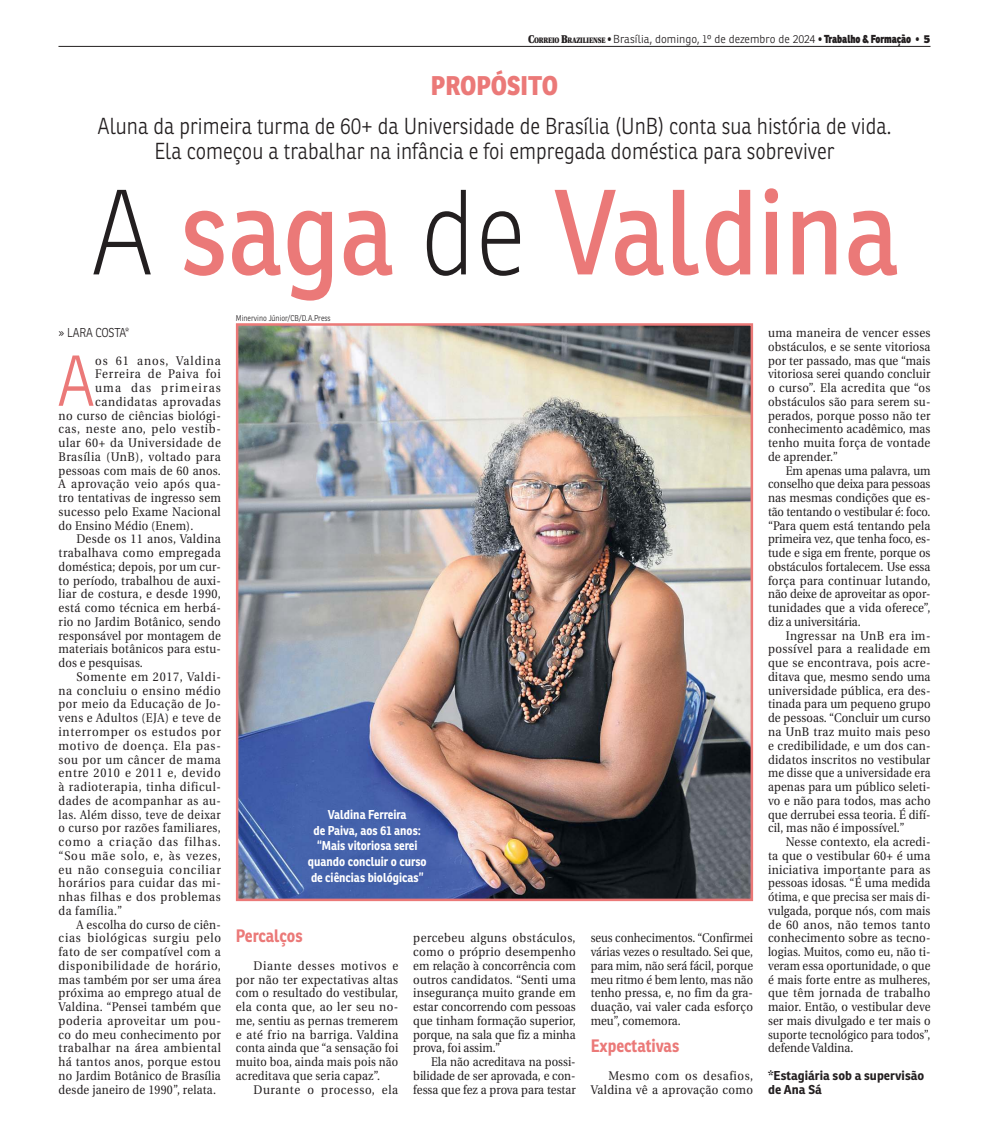
<style>
.page{position:relative;width:989px;height:1124px;background:#fff}
.page>*{position:absolute;margin:0;border:0;box-sizing:border-box;transform-origin:0 0}
.t1{font:117.5px "Ronnia";color:#eb7978;scale:.9 1}
.t2{font:300 69.88px "Ronnia";color:#eb7978;scale:.9 1}
.t3{font:800 26.25px "Ronnia";color:#eb7978;scale:.9 1}
.t4{font:300 22.5px/25px "Ronnia";color:#231f20;text-align:center;scale:.9 1}
.t5{font:700 17.5px "Ronnia";color:#eb7978;scale:.9 1}
.t6{font:12.5px/13.8px "Utopia";letter-spacing:.03em;color:#231f20;text-align:justify;scale:.92 1}
.t7{font:12.5px/13.8px "Utopia";letter-spacing:.03em;color:#231f20;text-align:justify;scale:.9 1}
.t8{font:12.5px/13.8px "Utopia";letter-spacing:.03em;color:#231f20;text-align:justify;scale:.88 1}
.t9{font:12.5px "Utopia";letter-spacing:.03em;color:#231f20;scale:.91 1}
.t10{font:700 12.5px/15.6px "Ronnia";color:#fff;text-align:center;scale:.9 1}
.t11{font:12.5px "Utopia";letter-spacing:.06em;color:#231f20;scale:.92 1}
.t12{font:12.5px "Utopia";letter-spacing:.065em;color:#231f20;scale:.92 1}
.t13{font:12.5px "Utopia";letter-spacing:.05em;color:#231f20;scale:.92 1}
.t14{font:12.5px "Utopia";letter-spacing:.03em;color:#231f20;scale:.89 1}
.t15{font:12.5px "Utopia";letter-spacing:.055em;color:#231f20;scale:.91 1}
.t16{font:12.5px "Utopia";letter-spacing:.07em;color:#231f20;scale:.92 1}
.t17{font:12.5px "Utopia";letter-spacing:.055em;color:#231f20;scale:.92 1}
.t18{font:700 12.5px/13.8px "Ronnia";color:#231f20}
.t19{font:12.5px "Utopia";letter-spacing:.05em;color:#231f20;scale:.91 1}
.t20{font:12.5px "Utopia";letter-spacing:.05em;color:#231f20;scale:.9 1}
.t21{font:12.5px "Utopia";letter-spacing:.075em;color:#231f20;scale:.92 1}
.t22{font:12.5px "Utopia";letter-spacing:.085em;color:#231f20;scale:.92 1}
.t23{font:12.5px "Utopia";letter-spacing:.105em;color:#231f20;scale:.92 1}
.t24{font:300 12.5px "Ronnia";letter-spacing:-.015em;color:#231f20;scale:.9 1}
.t25{font:300 11.25px "Ronnia";letter-spacing:.005em;color:#231f20}
.t26{font:300 8.12px "Ronnia";color:#231f20;scale:.9 1}
.s1{font-family:"Utopia";font-weight:900}
.s2{font-family:"Utopia";font-weight:900;font-size:7.88px}
.s3{font-weight:800}
.s4{font-weight:100;color:#231f20}
</style>
<div class="page">
<hr style="left:58px;top:46px;width:872px;height:1px;background:#231f20">
<img style="left:240px;top:327px;width:509px;height:570px">
<div style="left:236px;top:323px;width:517px;height:578px;border:3px solid #eb7978"></div>
<p class="t25" style="left:528px;top:34px;width:404px"><span class="s1">C</span><span class="s2">ORREIO</span> <span class="s1">B</span><span class="s2">RAZILIENSE</span> <span class="s1">•</span> Brasília, domingo, 1º de dezembro de 2024 <span class="s1">•฀</span><span class="s3">Trabalho &amp; Formação</span> <span class="s1">•</span> <span class="s3">5</span></p>
<h3 class="t3" style="left:431px;top:70px;width:143px">PROPÓSITO</h3>
<h3 class="t4" style="left:98px;top:115px;width:883px">Aluna da primeira turma de 60+ da Universidade de Brasília (UnB) conta sua história de vida.<br>Ela começou a trabalhar na infância e foi empregada doméstica para sobreviver</h3>
<h1 class="t1" style="left:90px;top:188px;width:900px"><span class="s4">A</span> saga <span class="s4">de</span> Valdina</h1>
<p class="t24" style="left:59px;top:327px;width:80px">» LARA COSTA*</p>
<h2 class="t2" style="left:57px;top:352px;width:44px">A</h2>
<p class="t22" style="left:95px;top:353px;width:138px">os 61 anos, Valdina</p>
<p class="t12" style="left:95px;top:367px;width:138px">Ferreira de Paiva foi</p>
<p class="t23" style="left:95px;top:381px;width:138px">uma das primeiras</p>
<p class="t13" style="left:95px;top:394px;width:138px">candidatas aprovadas</p>
<p class="t6" style="left:59px;top:408px;width:178px">no curso de ciências biológi-</p>
<p class="t17" style="left:59px;top:422px;width:178px">cas, neste ano, pelo vestib-</p>
<p class="t6" style="left:59px;top:436px;width:178px">ular 60+ da Universidade de</p>
<p class="t6" style="left:59px;top:450px;width:178px">Brasília (UnB), voltado para</p>
<p class="t7" style="left:59px;top:463px;width:182px">pessoas com mais de 60 anos.</p>
<p class="t13" style="left:59px;top:477px;width:178px">A aprovação veio após qua-</p>
<p class="t7" style="left:59px;top:491px;width:182px">tro tentativas de ingresso sem</p>
<p class="t9" style="left:59px;top:504px;width:180px">sucesso pelo Exame Nacional</p>
<p class="t7" style="left:59px;top:518px;width:151px">do Ensino Médio (Enem).</p>
<p class="t6" style="left:76px;top:532px;width:159px">Desde os 11 anos, Valdina</p>
<p class="t6" style="left:59px;top:546px;width:178px">trabalhava como empregada</p>
<p class="t14" style="left:59px;top:559px;width:184px">doméstica; depois, por um cur-</p>
<p class="t9" style="left:59px;top:573px;width:180px">to período, trabalhou de auxi-</p>
<p class="t6" style="left:59px;top:587px;width:178px">liar de costura, e desde 1990,</p>
<p class="t6" style="left:59px;top:601px;width:178px">está como técnica em herbá-</p>
<p class="t9" style="left:59px;top:614px;width:180px">rio no Jardim Botânico, sendo</p>
<p class="t7" style="left:59px;top:628px;width:182px">responsável por montagem de</p>
<p class="t7" style="left:59px;top:642px;width:182px">materiais botânicos para estu-</p>
<p class="t7" style="left:59px;top:656px;width:95px">dos e pesquisas.</p>
<p class="t11" style="left:76px;top:669px;width:159px">Somente em 2017, Valdi-</p>
<p class="t15" style="left:59px;top:683px;width:180px">na concluiu o ensino médio</p>
<p class="t7" style="left:59px;top:697px;width:182px">por meio da Educação de Jo-</p>
<p class="t7" style="left:59px;top:711px;width:182px">vens e Adultos (EJA) e teve de</p>
<p class="t11" style="left:59px;top:724px;width:178px">interromper os estudos por</p>
<p class="t12" style="left:59px;top:738px;width:178px">motivo de doença. Ela pas-</p>
<p class="t7" style="left:59px;top:752px;width:182px">sou por um câncer de mama</p>
<p class="t11" style="left:59px;top:766px;width:178px">entre 2010 e 2011 e, devido</p>
<p class="t19" style="left:59px;top:779px;width:180px">à radioterapia, tinha dificul-</p>
<p class="t7" style="left:59px;top:793px;width:182px">dades de acompanhar as au-</p>
<p class="t14" style="left:59px;top:807px;width:184px">las. Além disso, teve de deixar</p>
<p class="t7" style="left:59px;top:821px;width:182px">o curso por razões familiares,</p>
<p class="t21" style="left:59px;top:834px;width:178px">como a criação das filhas.</p>
<p class="t16" style="left:59px;top:848px;width:178px">“Sou mãe solo, e, às vezes,</p>
<p class="t16" style="left:59px;top:862px;width:178px">eu não conseguia conciliar</p>
<p class="t20" style="left:59px;top:876px;width:182px">horários para cuidar das mi-</p>
<p class="t15" style="left:59px;top:889px;width:180px">nhas filhas e dos problemas</p>
<p class="t7" style="left:59px;top:903px;width:72px">da família.”</p>
<p class="t7" style="left:76px;top:917px;width:162px">A escolha do curso de ciên-</p>
<p class="t12" style="left:59px;top:931px;width:178px">cias biológicas surgiu pelo</p>
<p class="t6" style="left:59px;top:945px;width:178px">fato de ser compatível com a</p>
<p class="t11" style="left:59px;top:958px;width:178px">disponibilidade de horário,</p>
<p class="t7" style="left:59px;top:972px;width:182px">mas também por ser uma área</p>
<p class="t9" style="left:59px;top:986px;width:180px">próxima ao emprego atual de</p>
<p class="t9" style="left:59px;top:999px;width:180px">Valdina. “Pensei também que</p>
<p class="t13" style="left:59px;top:1013px;width:178px">poderia aproveitar um pou-</p>
<p class="t9" style="left:59px;top:1027px;width:180px">co do meu conhecimento por</p>
<p class="t6" style="left:59px;top:1041px;width:178px">trabalhar na área ambiental</p>
<p class="t6" style="left:59px;top:1055px;width:178px">há tantos anos, porque estou</p>
<p class="t7" style="left:59px;top:1068px;width:182px">no Jardim Botânico de Brasília</p>
<p class="t7" style="left:59px;top:1082px;width:176px">desde janeiro de 1990”, relata.</p>
<p class="t26" style="left:236px;top:314px;width:107px">Minervino Júnior/CB/D.A.Press</p>
<p class="t10" style="left:308px;top:808px;width:133px">Valdina Ferreira<br>de Paiva, aos 61 anos: “Mais vitoriosa serei quando concluir o curso de ciências biológicas”</p>
<h3 class="t5" style="left:236px;top:928px;width:76px">Percalços</h3>
<p class="t6" style="left:236px;top:958px;width:178px;text-indent:18px">Diante desses motivos e por não ter expectativas altas com o resultado do vestibular, ela conta que, ao ler seu no&shy;me, sentiu as pernas tremerem e até frio na barriga. Valdina conta ainda que “a sensação foi muito boa, ainda mais pois não acreditava que seria capaz”.</p>
<p class="t17" style="left:254px;top:1082px;width:159px">Durante o processo, ela</p>
<p class="t6" style="left:413px;top:931px;width:178px">percebeu alguns obstáculos, como o próprio desempenho em relação à concorrência com outros candidatos. “Senti uma insegurança muito grande em estar concorrendo com pessoas que tinham formação superior, porque, na sala que fiz a minha prova, foi assim.”</p>
<p class="t7" style="left:413px;top:1055px;width:182px;text-indent:18px">Ela não acreditava na possi&shy;bilidade de ser aprovada, e con&shy;fessa que fez a prova para testar</p>
<p class="t8" style="left:590px;top:931px;width:186px">seus conhecimentos. “Confirmei várias vezes o resultado. Sei que, para mim, não será fácil, porque meu ritmo é bem lento, mas não tenho pressa, e, no fim da gra&shy;duação, vai valer cada esforço meu”, comemora.</p>
<h3 class="t5" style="left:590px;top:1038px;width:100px">Expectativas</h3>
<p class="t6" style="left:590px;top:1068px;width:178px;text-align:right">Mesmo com os desafios,<br>Valdina vê a aprovação como</p>
<p class="t6" style="left:768px;top:326px;width:178px">uma maneira de vencer esses obstáculos, e se sente vitoriosa por ter passado, mas que “mais vitoriosa serei quando concluir o curso”. Ela acredita que “os obstáculos são para serem su&shy;perados, porque posso não ter conhecimento acadêmico, mas tenho muita força de vontade de aprender.”</p>
<p class="t7" style="left:768px;top:463px;width:182px;text-indent:18px">Em apenas uma palavra, um conselho que deixa para pessoas nas mesmas condições que es&shy;tão tentando o vestibular é: foco. “Para quem está tentando pela primeira vez, que tenha foco, es&shy;tude e siga em frente, porque os obstáculos fortalecem. Use essa força para continuar lutando, não deixe de aproveitar as opor&shy;tunidades que a vida oferece”, diz a universitária.</p>
<p class="t6" style="left:768px;top:628px;width:178px;text-indent:18px">Ingressar na UnB era im&shy;possível para a realidade em que se encontrava, pois acre&shy;ditava que, mesmo sendo uma universidade pública, era des&shy;tinada para um pequeno grupo de pessoas. “Concluir um curso na UnB traz muito mais peso e credibilidade, e um dos can&shy;didatos inscritos no vestibular me disse que a universidade era apenas para um público seleti&shy;vo e não para todos, mas acho que derrubei essa teoria. É difí&shy;cil, mas não é impossível.”</p>
<p class="t6" style="left:768px;top:835px;width:178px;text-indent:18px">Nesse contexto, ela acredi&shy;ta que o vestibular 60+ é uma iniciativa importante para as pessoas idosas. “É uma medida ótima, e que precisa ser mais di&shy;vulgada, porque nós, com mais de 60 anos, não temos tanto conhecimento sobre as tecno&shy;logias. Muitos, como eu, não ti&shy;veram essa oportunidade, o que é mais forte entre as mulheres, que têm jornada de trabalho maior. Então, o vestibular deve ser mais divulgado e ter mais o suporte tecnológico para todos”, defende Valdina.</p>
<p class="t18" style="left:768px;top:1069px;width:158px">*Estagiária sob a supervisão de Ana Sá</p>
</div>
